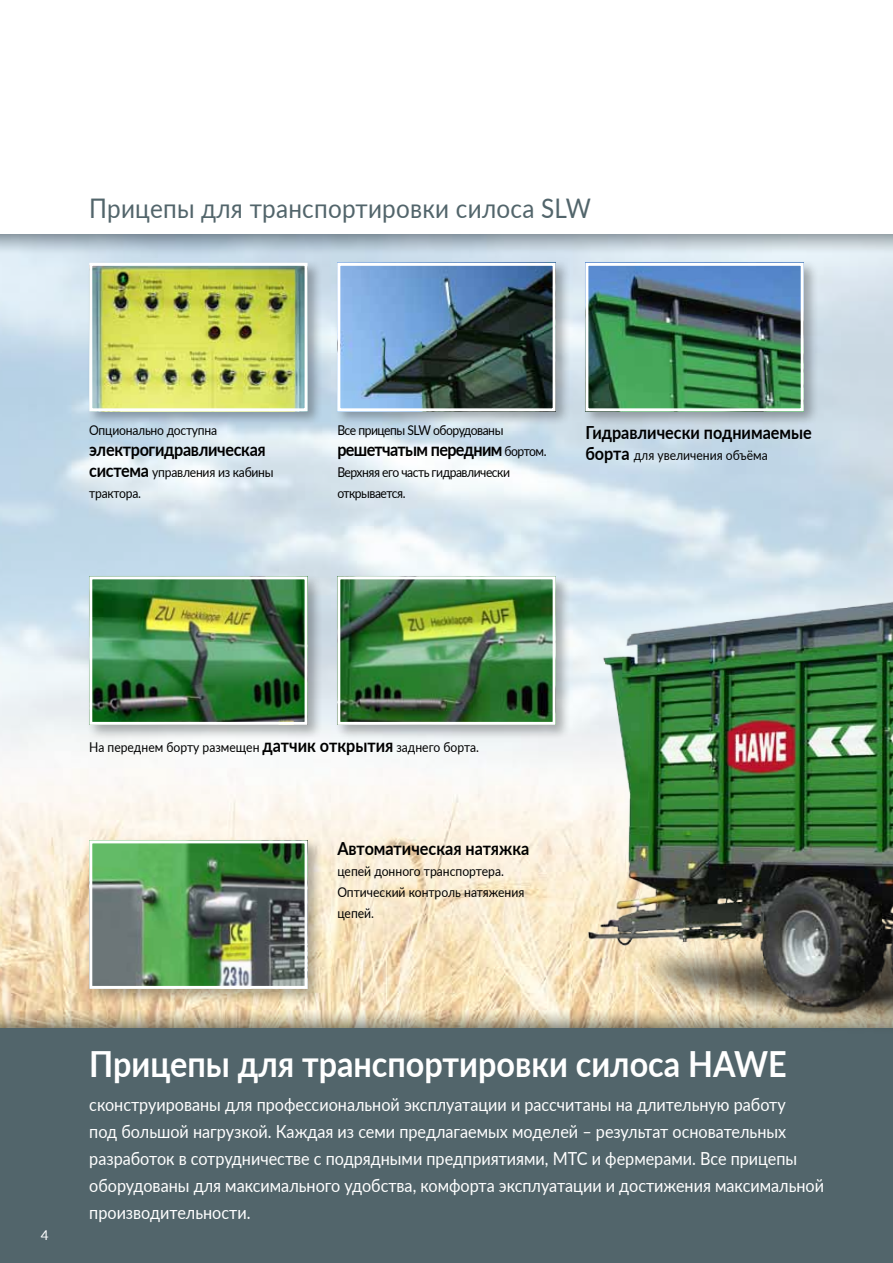
<style>
.page{position:relative;width:893px;height:1263px;background:#fff}
.page>*{position:absolute;margin:0;border:0;box-sizing:border-box;transform-origin:0 0}
.t1{font:700 36px "Lato";color:#fff;scale:.9 1}
.t2{font:27px "Lato";letter-spacing:.01em;color:#52656b;scale:.9 1}
.t3{font:18px/27px "Lato";color:#fff;scale:.9 1}
.t4{font:700 18px "Lato";letter-spacing:-.015em;color:#000;scale:.9 1}
.t5{font:700 18px "Lato";letter-spacing:-.04em;color:#000;scale:.9 1}
.t6{font:13.5px/21px "Lato";color:#000;scale:.9 1}
.t7{font:13.5px/21px "Lato";letter-spacing:-.04em;color:#000;scale:.9 1}
.t8{font:13.5px/21px "Lato";letter-spacing:-.02em;color:#000;scale:.9 1}
.t9{font:13.5px "Lato";color:#fff}
.s1{font-weight:700;font-size:18px}
.s2{font-weight:400;font-size:13.5px}
</style>
<div class="page">
<img style="left:0;top:253px;width:893px;height:757px">
<svg style="left:0;top:234px;width:893px;height:19px;background:#b2c1cb"></svg>
<svg style="left:0;top:1010px;width:555px;height:19px;background:#c1b396"></svg>
<div style="left:0;top:1029px;width:893px;height:234px;background:#52656b"></div>
<div style="left:86px;top:573px;width:237px;height:167px;background:#000;opacity:.3"></div>
<img style="left:93px;top:580px;width:211px;height:141px">
<div style="left:89px;top:576px;width:219px;height:149px;border:3px solid #fff"></div>
<div style="left:86px;top:837px;width:237px;height:167px;background:#000;opacity:.3"></div>
<img style="left:93px;top:844px;width:211px;height:141px">
<div style="left:89px;top:840px;width:219px;height:149px;border:3px solid #fff"></div>
<div style="left:334px;top:260px;width:237px;height:167px;background:#000;opacity:.3"></div>
<img style="left:341px;top:267px;width:211px;height:140px">
<div style="left:337px;top:263px;width:219px;height:148px;border:3px solid #fff"></div>
<div style="left:86px;top:260px;width:237px;height:167px;background:#000;opacity:.3"></div>
<img style="left:93px;top:267px;width:211px;height:140px">
<div style="left:89px;top:263px;width:219px;height:148px;border:3px solid #fff"></div>
<div style="left:582px;top:260px;width:237px;height:167px;background:#000;opacity:.3"></div>
<img style="left:589px;top:267px;width:211px;height:140px">
<div style="left:585px;top:263px;width:219px;height:148px;border:3px solid #fff"></div>
<div style="left:334px;top:573px;width:237px;height:167px;background:#000;opacity:.3"></div>
<img style="left:341px;top:580px;width:211px;height:141px">
<div style="left:337px;top:576px;width:219px;height:149px;border:3px solid #fff"></div>
<img style="left:555px;top:543px;width:338px;height:486px">
<h2 class="t2" style="left:89px;top:189px;width:559px">Прицепы для транспортировки силоса SLW</h2>
<p class="t8" style="left:89px;top:419px;width:144px">Опционально доступна</p>
<p class="t4" style="left:89px;top:436px;width:198px">электрогидравлическая</p>
<p class="t8" style="left:89px;top:461px;width:206px"><span class="s1">система</span> управления из кабины трактора.</p>
<p class="t7" style="left:337px;top:419px;width:186px">Все прицепы SLW оборудованы</p>
<p class="t5" style="left:337px;top:436px;width:234px">решетчатым передним <span class="s2">бортом.</span></p>
<p class="t7" style="left:337px;top:461px;width:193px">Верхняя его часть гидравлически открывается.</p>
<p class="t4" style="left:585px;top:419px;width:253px">Гидравлически поднимаемые</p>
<p class="t6" style="left:585px;top:444px;width:204px"><span class="s1">борта</span> для увеличения объёма</p>
<p class="t6" style="left:89px;top:736px;width:435px">На переднем борту размещен <span class="s1">датчик открытия</span> заднего борта.</p>
<p class="t4" style="left:337px;top:835px;width:215px">Автоматическая натяжка</p>
<p class="t6" style="left:337px;top:860px;width:209px">цепей донного транспортера.<br>Оптический контроль натяжения цепей.</p>
<p class="t9" style="left:41px;top:1225px;width:9px">4</p>
<h1 class="t1" style="left:89px;top:1037px;width:776px">Прицепы для транспортировки силоса HAWE</h1>
<p class="t3" style="left:89px;top:1090px;width:818px">сконструированы для профессиональной эксплуатации и рассчитаны на длительную работу<br>под большой нагрузкой. Каждая из семи предлагаемых моделей – результат основательных разработок в сотрудничестве с подрядными предприятиями, МТС и фермерами. Все прицепы оборудованы для максимального удобства, комфорта эксплуатации и достижения максимальной производительности.</p>
</div>
